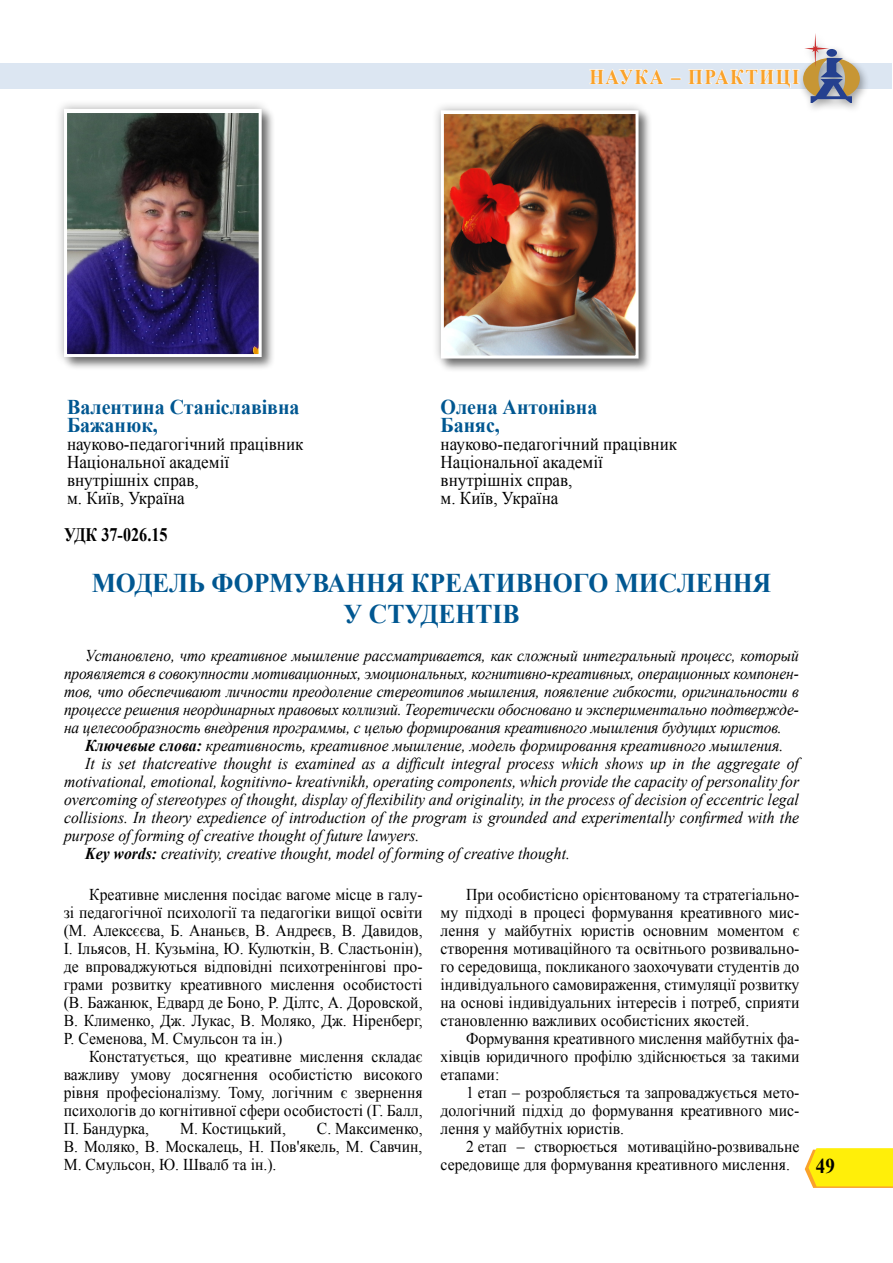
<style>
.page{position:relative;width:893px;height:1263px;background:#fff}
.page>*{position:absolute;margin:0;border:0;box-sizing:border-box;transform-origin:0 0}
.t1{font:700 27px/31.5px "Times New Roman";color:#005791;text-align:center;scale:.95 1}
.t2{font:700 21px/18px "Times New Roman";color:#005791;scale:.95 1}
.t3{font:700 21px "Times New Roman";color:#faa22a;scale:.9 1}
.t4{font:700 21px "Times New Roman";color:#000;scale:.9 1}
.t5{font:700 19.05px "Times New Roman";color:#000;scale:.85 1}
.t6{font:18px/18px "Times New Roman";color:#000;scale:.95 1}
.t7{font:16.5px/18px "Times New Roman";color:#000;text-align:justify;scale:.95 1}
.t8{font:italic 16.5px "Times New Roman";color:#000;scale:.95 1}
.t9{font:italic 16.5px/18px "Times New Roman";color:#000;text-align:justify;scale:.94 1}
.s1{font-weight:700}
</style>
<div class="page">
<div style="left:0;top:63px;width:891px;height:26px;background:#dce6f2"></div>
<svg style="left:805px;top:1148px;width:88px;height:40px;background:#feea18"></svg>
<div style="left:797px;top:31px;width:73px;height:83px;background:#000;opacity:.37"></div>
<svg style="left:589px;top:69px;width:75px;height:16px"></svg>
<svg style="left:671px;top:78px;width:10px;height:2px"></svg>
<svg style="left:688px;top:33px;width:172px;height:69px"></svg>
<div style="left:62px;top:107px;width:214px;height:264px;background:#000;opacity:.5"></div>
<div style="left:54px;top:99px;width:217px;height:267px;background:#000;opacity:.3"></div>
<img style="left:68px;top:113px;width:190px;height:240px">
<div style="left:64px;top:109px;width:198px;height:248px;border:3px solid #fff"></div>
<div style="left:439px;top:108px;width:214px;height:265px;background:#000;opacity:.5"></div>
<div style="left:431px;top:101px;width:217px;height:267px;background:#000;opacity:.3"></div>
<img style="left:445px;top:115px;width:189px;height:239px">
<div style="left:441px;top:110px;width:197px;height:248px;border:3px solid #fff"></div>
<p class="t3" style="left:589px;top:62px;width:35px">Наука</p>
<p class="t3" style="left:671px;top:62px;width:36px">– практ</p>
<p class="t3" style="left:760px;top:62px;width:32px">иці</p>
<p class="t2" style="left:67px;top:397px;width:246px">Валентина Станіславівна<br>Бажанюк,</p>
<p class="t6" style="left:67px;top:435px;width:250px">науково-педагогічний працівник<br>Національної академії внутрішніх справ,<br>м. Київ, Україна</p>
<p class="t5" style="left:64px;top:521px;width:123px">УДК 37-026.15</p>
<p class="t2" style="left:441px;top:397px;width:166px">Олена Антонівна<br>Баняс,</p>
<p class="t6" style="left:441px;top:435px;width:250px">науково-педагогічний працівник<br>Національної академії внутрішніх справ,<br>м. Київ, Україна</p>
<h1 class="t1" style="left:92px;top:566px;width:717px">МОДЕЛЬ ФОРМУВАННЯ КРЕАТИВНОГО МИСЛЕННЯ<br>У СТУДЕНТІВ</h1>
<p class="t9" style="left:64px;top:646px;width:783px;text-indent:21px">Установлено, что креативное мышление рассматривается, как сложный интегральный процесс, который проявляется в совокупности мотивационных, эмоциональных, когнитивно-креативных, операционных компонен&shy;тов, что обеспечивают личности преодоление стереотипов мышления, появление гибкости, оригинальности в процессе решения неординарных правовых коллизий. Теоретически обосновано и экспериментально подтвержде&shy;на целесообразность внедрения программы, с целью формирования креативного мышления будущих юристов.</p>
<p class="t8" style="left:85px;top:734px;width:736px"><span class="s1">Ключевые слова:</span> креативность, креативное мышление, модель формировання креативного мышления.</p>
<p class="t8" style="left:85px;top:752px;width:753px">It is set thatcreative thought is examined as a difficult integral process which shows up in the aggregate of</p>
<p class="t8" style="left:64px;top:770px;width:775px">motivational, emotional, kognitivno- kreativnikh, operating components, which provide the capacity of personality for</p>
<p class="t8" style="left:64px;top:788px;width:775px">overcoming of stereotypes of thought, display of flexibility and originality, in the process of decision of eccentric legal</p>
<p class="t8" style="left:64px;top:806px;width:775px">collisions. In theory expedience of introduction of the program is grounded and experimentally confirmed with the</p>
<p class="t8" style="left:64px;top:824px;width:376px">purpose of forming of creative thought of future lawyers.</p>
<p class="t8" style="left:85px;top:842px;width:512px"><span class="s1">Key words:</span> creativity, creative thought, model of forming of creative thought.</p>
<p class="t7" style="left:64px;top:885px;width:379px;text-indent:26px">Креативне мислення посідає вагоме місце в галу&shy;зі педагогічної психології та педагогіки вищої освіти (М. Алексєєва, Б. Ананьєв, В. Андреєв, В. Давидов, І. Ільясов, Н. Кузьміна, Ю. Кулюткін, В. Сластьонін), де впроваджуються відповідні психотренінгові про&shy;грами розвитку креативного мислення особистості (В. Бажанюк, Едвард де Боно, Р. Ділтс, А. Доровской, В. Клименко, Дж. Лукас, В. Моляко, Дж. Ніренберг, Р. Семенова, М. Смульсон та ін.)</p>
<p class="t7" style="left:64px;top:1047px;width:379px;text-indent:26px">Констатується, що креативне мислення складає важливу умову досягнення особистістю високого рівня професіоналізму. Тому, логічним є звернення психологів до когнітивної сфери особистості (Г. Балл, П. Бандурка,</p>
<p class="t7" style="left:64px;top:1119px;width:379px;text-indent:253px">С. Максименко, В. Моляко, В. Москалець, Н. Пов'якель, М. Савчин, М. Смульсон, Ю. Швалб та ін.).</p>
<p class="t7" style="left:180px;top:1119px;width:113px">М. Костицький,</p>
<p class="t7" style="left:441px;top:885px;width:379px;text-indent:26px">При особистісно орієнтованому та стратегіально&shy;му підході в процесі формування креативного мис&shy;лення у майбутніх юристів основним моментом є створення мотиваційного та освітнього розвивально&shy;го середовища, покликаного заохочувати студентів до індивідуального самовираження, стимуляції розвитку на основі індивідуальних інтересів і потреб, сприяти становленню важливих особистісних якостей.</p>
<p class="t7" style="left:441px;top:1029px;width:379px;text-indent:26px">Формування креативного мислення майбутніх фа&shy;хівців юридичного профілю здійснюється за такими етапами:</p>
<p class="t7" style="left:441px;top:1083px;width:379px;text-indent:26px">1 етап – розробляється та запроваджується мето&shy;дологічний підхід до формування креативного мис&shy;лення у майбутніх юристів.</p>
<p class="t7" style="left:441px;top:1137px;width:379px;text-indent:26px">2 етап – створюється мотиваційно-розвивальне середовище для формування креативного мислення.</p>
<p class="t4" style="left:816px;top:1151px;width:23px">49</p>
</div>
